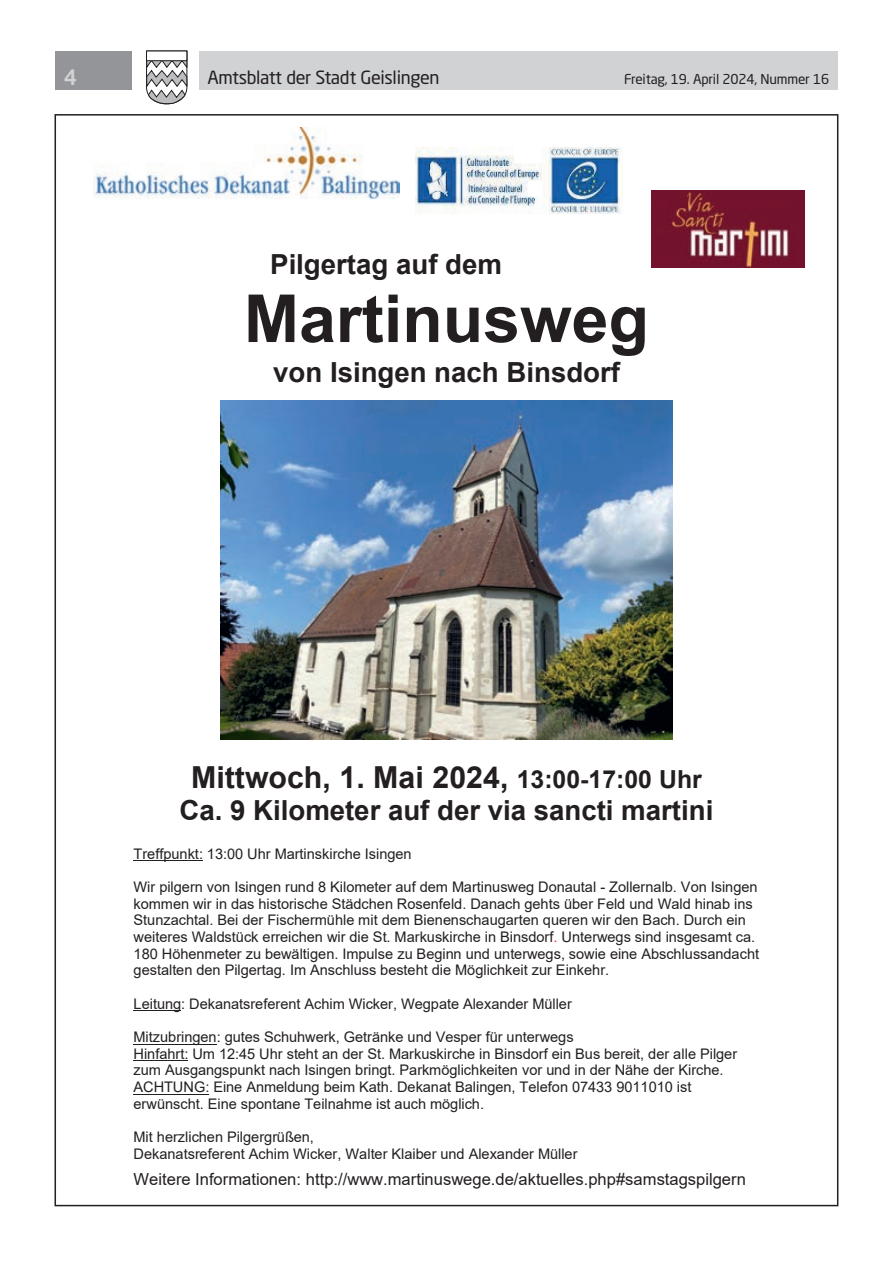
<style>
.page{position:relative;width:893px;height:1263px;background:#fff}
.page>*{position:absolute;margin:0;border:0;box-sizing:border-box;transform-origin:0 0}
.t1{font:700 66.3px "Arial";color:#231f20}
.t2{font:700 30.3px "Arial";color:#231f20}
.t3{font:700 27.6px "Arial";color:#231f20}
.t4{font:500 21px "Neo Sans Std";color:#d1d2d4}
.t5{font:18px "Neo Sans Std";letter-spacing:-.02em;color:#231f20}
.t6{font:16.5px "Arial";color:#231f20}
.t7{font:14.55px/16.6px "Arial";color:#231f20}
.t8{font:13.5px "Neo Sans Std";letter-spacing:-.015em;color:#231f20}
.s1{font-size:24.9px}
.s2{color:#ee2b23}
</style>
<div class="page">
<div style="left:199px;top:51px;width:639px;height:38px;background:#d1d2d4"></div>
<div style="left:55px;top:51px;width:77px;height:38px;background:#939598"></div>
<svg style="left:146px;top:50px;width:42px;height:55px"></svg>
<div style="left:146px;top:51px;width:41px;height:10px;background:#fff;border:1px solid #231f20"></div>
<hr style="left:134px;top:860px;width:69px;height:1px;background:#231f20">
<hr style="left:134px;top:1010px;width:47px;height:1px;background:#231f20">
<hr style="left:134px;top:1043px;width:83px;height:1px;background:#231f20">
<hr style="left:134px;top:1060px;width:54px;height:1px;background:#231f20">
<hr style="left:134px;top:1093px;width:75px;height:1px;background:#231f20">
<img style="left:220px;top:400px;width:453px;height:340px">
<img style="left:415px;top:148px;width:207px;height:66px">
<img style="left:93px;top:127px;width:307px;height:73px">
<img style="left:652px;top:191px;width:153px;height:77px">
<h3 class="t4" style="left:64px;top:64px;width:15px">4</h3>
<p class="t5" style="left:207px;top:66px;width:234px">Amtsblatt der Stadt Geislingen</p>
<p class="t8" style="left:624px;top:71px;width:207px">Freitag, 19. April 2024, Nummer 16</p>
<h3 class="t3" style="left:270px;top:245px;width:233px">Pilgertag auf dem</h3>
<h1 class="t1" style="left:244px;top:272px;width:407px">Martinusweg</h1>
<h3 class="t3" style="left:273px;top:353px;width:348px">von Isingen nach Binsdorf</h3>
<h2 class="t2" style="left:191px;top:756px;width:512px">Mittwoch, 1. Mai 2024, <span class="s1">13:00-17:00 Uhr</span></h2>
<h3 class="t3" style="left:179px;top:791px;width:535px">Ca. 9 Kilometer auf der via sancti martini</h3>
<p class="t7" style="left:134px;top:845px;width:280px">Treffpunkt: 13:00 Uhr Martinskirche Isingen</p>
<p class="t7" style="left:134px;top:878px;width:627px">Wir pilgern von Isingen rund 8 Kilometer auf dem Martinusweg Donautal - Zollernalb. Von Isingen kommen wir in das historische Städchen Rosenfeld. Danach gehts über Feld und Wald hinab ins Stunzachtal. Bei der Fischermühle mit dem Bienenschaugarten queren wir den Bach. Durch ein weiteres Waldstück erreichen wir die St. Markuskirche in Binsdorf<span class="s2">.</span> Unterwegs sind insgesamt ca.<br>180 Höhenmeter zu bewältigen. Impulse zu Beginn und unterwegs, sowie eine Abschlussandacht gestalten den Pilgertag. Im Anschluss besteht die Möglichkeit zur Einkehr.</p>
<p class="t7" style="left:134px;top:995px;width:440px">Leitung: Dekanatsreferent Achim Wicker, Wegpate Alexander Müller</p>
<p class="t7" style="left:134px;top:1028px;width:605px">Mitzubringen: gutes Schuhwerk, Getränke und Vesper für unterwegs<br>Hinfahrt: Um 12:45 Uhr steht an der St. Markuskirche in Binsdorf ein Bus bereit, der alle Pilger zum Ausgangspunkt nach Isingen bringt. Parkmöglichkeiten vor und in der Nähe der Kirche.<br>ACHTUNG: Eine Anmeldung beim Kath. Dekanat Balingen, Telefon 07433 9011010 ist erwünscht. Eine spontane Teilnahme ist auch möglich.</p>
<p class="t7" style="left:134px;top:1129px;width:445px">Mit herzlichen Pilgergrüßen,<br>Dekanatsreferent Achim Wicker, Walter Klaiber und Alexander Müller</p>
<p class="t6" style="left:134px;top:1167px;width:614px">Weitere Informationen: http://www.martinuswege.de/aktuelles.php#samstagspilgern</p>
</div>
